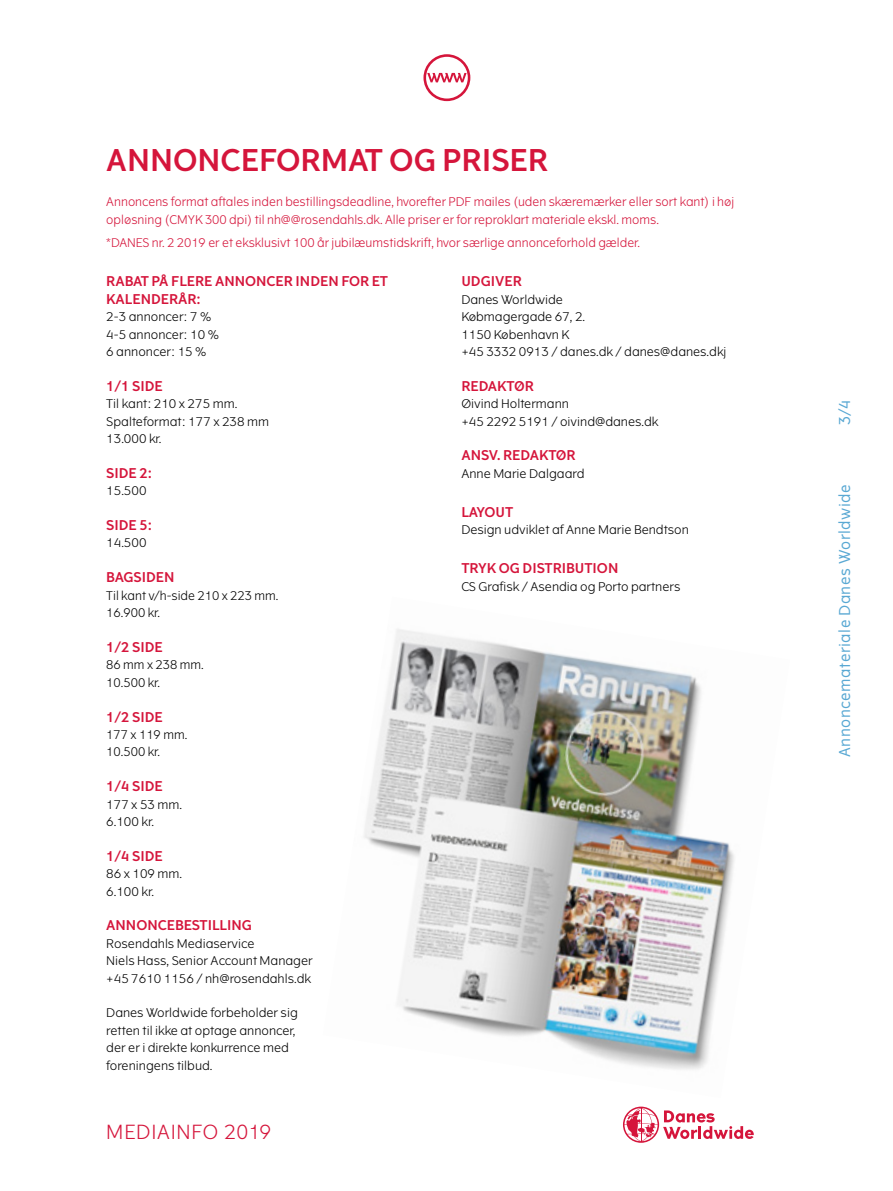
<style>
.page{position:relative;width:893px;height:1191px;background:#fff}
.page>*{position:absolute;margin:0;border:0;box-sizing:border-box;transform-origin:0 0}
.t1{font:600 30px "The Wave";color:#d5153b}
.t2{font:300 19.5px "The Wave";letter-spacing:.04em;color:#d5153b}
.t3{font:15px "The Wave";letter-spacing:.035em;color:#59a8d3}
.t4{font:600 13.5px/17.4px "The Wave";color:#d5153b}
.t5{font:300 12px/17.4px "The Wave";color:#000}
.t6{font:300 12px/17.4px "The Wave";color:#d5153b}
</style>
<div class="page">
<svg style="left:423px;top:54px;width:47px;height:47px"></svg>
<svg style="left:623px;top:1106px;width:131px;height:36px"></svg>
<hr style="left:641px;top:1107px;width:1px;height:35px;background:#d5153b">
<img style="left:364px;top:629px;width:370px;height:441px">
<h1 class="t1" style="left:106px;top:141px;width:443px">ANNONCEFORMAT OG PRISER</h1>
<p class="t6" style="left:106px;top:193px;width:629px">Annoncens format aftales inden bestillingsdeadline, hvorefter PDF mailes (uden skæremærker eller sort kant) i høj opløsning (CMYK 300 dpi) til nh@@rosendahls.dk. Alle priser er for reproklart materiale ekskl. moms.</p>
<p class="t6" style="left:106px;top:233px;width:535px">*DANES nr. 2 2019 er et eksklusivt 100 år jubilæumstidskrift, hvor særlige annonceforhold gælder.</p>
<p class="t4" style="left:106px;top:273px;width:283px">RABAT PÅ FLERE ANNONCER INDEN FOR ET<br>KALENDERÅR:</p>
<p class="t5" style="left:106px;top:308px;width:114px">2-3 annoncer: 7 %<br>4-5 annoncer: 10 %<br>6 annoncer: 15 %</p>
<p class="t4" style="left:106px;top:377px;width:58px">1/1 SIDE</p>
<p class="t5" style="left:106px;top:395px;width:164px">Til kant: 210 x 275 mm.<br>Spalteformat: 177 x 238 mm<br>13.000 kr.</p>
<p class="t4" style="left:106px;top:464px;width:47px">SIDE 2:</p>
<p class="t5" style="left:106px;top:482px;width:42px">15.500</p>
<p class="t4" style="left:106px;top:517px;width:47px">SIDE 5:</p>
<p class="t5" style="left:106px;top:534px;width:42px">14.500</p>
<p class="t4" style="left:106px;top:569px;width:70px">BAGSIDEN</p>
<p class="t5" style="left:106px;top:586px;width:174px">Til kant v/h-side 210 x 223 mm.<br>16.900 kr.</p>
<p class="t4" style="left:106px;top:638px;width:58px">1/2 SIDE</p>
<p class="t5" style="left:106px;top:656px;width:99px">86 mm x 238 mm.<br>10.500 kr.</p>
<p class="t4" style="left:106px;top:708px;width:58px">1/2 SIDE</p>
<p class="t5" style="left:106px;top:725px;width:82px">177 x 119 mm.<br>10.500 kr.</p>
<p class="t4" style="left:106px;top:778px;width:58px">1/4 SIDE</p>
<p class="t5" style="left:106px;top:795px;width:77px">177 x 53 mm.<br>6.100 kr.</p>
<p class="t4" style="left:106px;top:847px;width:58px">1/4 SIDE</p>
<p class="t5" style="left:106px;top:865px;width:77px">86 x 109 mm.<br>6.100 kr.</p>
<p class="t4" style="left:106px;top:917px;width:147px">ANNONCEBESTILLING</p>
<p class="t5" style="left:106px;top:934px;width:208px">Rosendahls Mediaservice<br>Niels Hass, Senior Account Manager +45 7610 1156 / nh@rosendahls.dk</p>
<p class="t5" style="left:106px;top:1004px;width:193px">Danes Worldwide forbeholder sig retten til ikke at optage annoncer, der er i direkte konkurrence med foreningens tilbud.</p>
<h2 class="t2" style="left:106px;top:1120px;width:167px">MEDIAINFO 2019</h2>
<p class="t4" style="left:461px;top:273px;width:62px">UDGIVER</p>
<p class="t5" style="left:461px;top:290px;width:266px">Danes Worldwide<br>Købmagergade 67, 2.<br>1150 København K<br>+45 3332 0913 / danes.dk / danes@danes.dkj</p>
<p class="t4" style="left:461px;top:377px;width:74px">REDAKTØR</p>
<p class="t5" style="left:461px;top:395px;width:199px">Øivind Holtermann<br>+45 2292 5191 / oivind@danes.dk</p>
<p class="t4" style="left:461px;top:447px;width:116px">ANSV. REDAKTØR</p>
<p class="t5" style="left:461px;top:464px;width:125px">Anne Marie Dalgaard</p>
<p class="t4" style="left:461px;top:503px;width:53px">LAYOUT</p>
<p class="t5" style="left:461px;top:521px;width:229px">Design udviklet af Anne Marie Bendtson</p>
<p class="t4" style="left:461px;top:560px;width:158px">TRYK OG DISTRIBUTION</p>
<p class="t5" style="left:461px;top:577px;width:221px">CS Grafisk / Asendia og Porto partners</p>
<p class="t3" style="left:835px;top:425px;width:26px;rotate:-90deg">3/4</p>
<p class="t3" style="left:835px;top:757px;width:274px;rotate:-90deg">Annoncemateriale Danes Worldwide</p>
</div>
